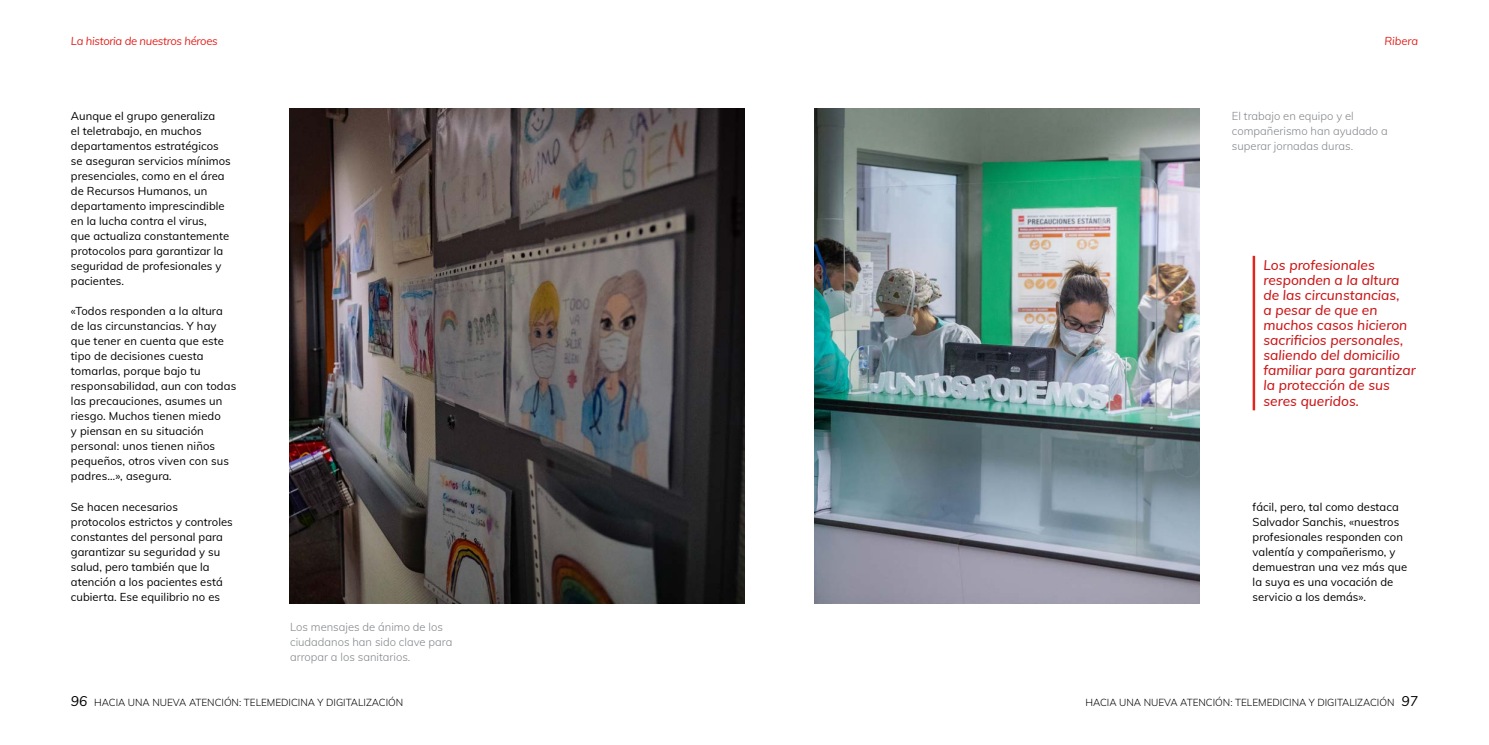
<style>
.page{position:relative;width:1489px;height:745px;background:#fff}
.page>*{position:absolute;margin:0;border:0;box-sizing:border-box;transform-origin:0 0}
.t1{font:italic 500 13.75px/15px "Mulish";color:#cd1719}
.t2{font:11.25px/15px "Mulish";letter-spacing:.005em;color:#000}
.t3{font:300 11.25px/15px "Mulish";color:#84878b}
.t4{font:italic 11.25px "Mulish";letter-spacing:-.025em;color:#e2241f}
.t5{font:300 10px "Mulish";color:#000}
.s1{font-style:italic}
.s2{font-weight:400;font-style:italic;font-size:13.75px}
</style>
<div class="page">
<img style="left:814px;top:108px;width:385px;height:495px">
<img style="left:289px;top:108px;width:455px;height:495px">
<hr style="left:1252px;top:256px;width:2px;height:154px;background:#e2241f">
<p class="t4" style="left:71px;top:33px;width:148px">La historia de nuestros héroes</p>
<p class="t4" style="left:1384px;top:33px;width:35px">Ribera</p>
<p class="t2" style="left:71px;top:108px;width:161px">Aunque el grupo generaliza<br>el teletrabajo, en muchos departamentos estratégicos se aseguran servicios mínimos presenciales, como en el área de Recursos Humanos, un departamento imprescindible en la lucha contra el virus,<br>que actualiza constantemente protocolos para garantizar la seguridad de profesionales y pacientes.</p>
<p class="t2" style="left:71px;top:303px;width:167px">«Todos responden a la altura de las circunstancias. Y hay que tener en cuenta que este tipo de decisiones cuesta tomarlas, porque bajo tu responsabilidad, aun con todas las precauciones, asumes un riesgo. Muchos tienen miedo<br>y piensan en su situación personal: unos tienen niños pequeños, otros viven con sus padres…», asegura<span class="s1">.</span></p>
<p class="t2" style="left:71px;top:498px;width:163px">Se hacen necesarios protocolos estrictos y controles constantes del personal para garantizar su seguridad y su salud, pero también que la atención a los pacientes está cubierta. Ese equilibrio no es</p>
<p class="t3" style="left:290px;top:618px;width:164px">Los mensajes de ánimo de los ciudadanos han sido clave para arropar a los sanitarios.</p>
<p class="t3" style="left:1231px;top:108px;width:157px">El trabajo en equipo y el compañerismo han ayudado a superar jornadas duras.</p>
<p class="t1" style="left:1263px;top:257px;width:154px">Los profesionales responden a la altura de las circunstancias,<br>a pesar de que en muchos casos hicieron sacrificios personales, saliendo del domicilio familiar para garantizar la protección de sus seres queridos.</p>
<p class="t2" style="left:1252px;top:498px;width:156px">fácil, pero, tal como destaca<br>Salvador Sanchis, «nuestros profesionales responden con valentía y compañerismo, y demuestran una vez más que la suya es una vocación de servicio a los demás».</p>
<p class="t5" style="left:71px;top:695px;width:334px"><span class="s2">96</span> HACIA UNA NUEVA ATENCIÓN: TELEMEDICINA Y DIGITALIZACIÓN</p>
<p class="t5" style="left:1085px;top:695px;width:334px">HACIA UNA NUEVA ATENCIÓN: TELEMEDICINA Y DIGITALIZACIÓN <span class="s2">97</span></p>
</div>
